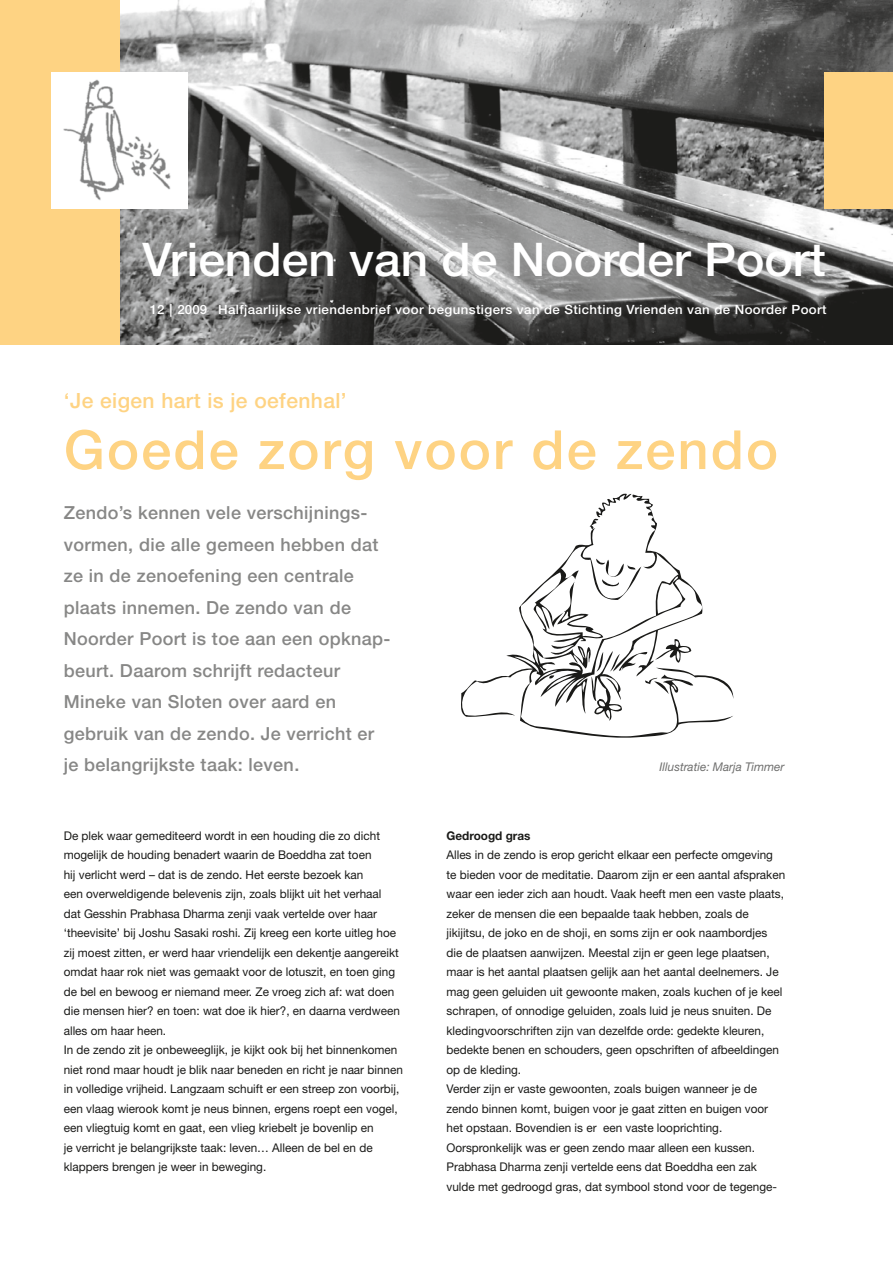
<style>
.page{position:relative;width:893px;height:1263px;background:#fff}
.page>*{position:absolute;margin:0;border:0;box-sizing:border-box;transform-origin:0 0}
.t1{font:500 54px "Helvetica Neue LT Std";letter-spacing:.04em;color:#fed383}
.t2{font:500 46.5px "Helvetica Neue LT Std";color:#fff}
.t3{font:500 21px "Helvetica Neue LT Std";letter-spacing:.02em;color:#fed383}
.t4{font:500 18px/31.5px "Helvetica Neue LT Std";letter-spacing:.02em;color:#878786}
.t5{font:500 12.75px "Helvetica Neue LT Std";letter-spacing:.03em;color:#fff;scale:1.04 1}
.t6{font:12px/19.5px "Helvetica Neue LT Std";color:#1a1a18}
.t7{font:italic 12px "Helvetica Neue LT Std";color:#6f6f6e}
.t8{font:700 12px "Helvetica Neue LT Std";color:#1a1a18}
</style>
<div class="page">
<img style="left:119px;top:0;width:774px;height:344px">
<div style="left:0;top:0;width:119px;height:344px;background:#fed383"></div>
<div style="left:51px;top:72px;width:136px;height:136px;background:#fff"></div>
<img style="left:63px;top:79px;width:108px;height:121px">
<div style="left:825px;top:72px;width:68px;height:136px;background:#fed383"></div>
<svg style="left:461px;top:494px;width:259px;height:244px"></svg>
<svg style="left:591px;top:639px;width:143px;height:82px"></svg>
<h2 class="t2" style="left:142px;top:232px;width:685px">Vrienden van de Noorder Poort</h2>
<p class="t5" style="left:150px;top:302px;width:652px">12 | 2009 Halfjaarlijkse vriendenbrief voor begunstigers van de Stichting Vrienden van de Noorder Poort</p>
<h3 class="t3" style="left:64px;top:388px;width:284px">‘Je eigen hart is je oefenhal’</h3>
<h1 class="t1" style="left:64px;top:418px;width:716px">Goede zorg voor de zendo</h1>
<p class="t4" style="left:64px;top:497px;width:328px">Zendo’s kennen vele verschijnings&shy;vormen, die alle gemeen hebben dat ze in de zenoefening een centrale plaats innemen. De zendo van de Noorder Poort is toe aan een opknap&shy;beurt. Daarom schrijft redacteur Mineke van Sloten over aard en gebruik van de zendo. Je verricht er je belangrijkste taak: leven.</p>
<p class="t7" style="left:659px;top:759px;width:126px">Illustratie: Marja Timmer</p>
<p class="t6" style="left:64px;top:825px;width:341px">De plek waar gemediteerd wordt in een houding die zo dicht mogelijk de houding benadert waarin de Boeddha zat toen<br>hij verlicht werd – dat is de zendo. Het eerste bezoek kan<br>een overweldigende belevenis zijn, zoals blijkt uit het verhaal<br>dat Gesshin Prabhasa Dharma zenji vaak vertelde over haar ‘theevisite’ bij Joshu Sasaki roshi. Zij kreeg een korte uitleg hoe zij moest zitten, er werd haar vriendelijk een dekentje aangereikt omdat haar rok niet was gemaakt voor de lotuszit, en toen ging de bel en bewoog er niemand meer. Ze vroeg zich af: wat doen die mensen hier? en toen: wat doe ik hier?, en daarna verdween alles om haar heen.<br>In de zendo zit je onbeweeglijk, je kijkt ook bij het binnenkomen niet rond maar houdt je blik naar beneden en richt je naar binnen in volledige vrijheid. Langzaam schuift er een streep zon voorbij, een vlaag wierook komt je neus binnen, ergens roept een vogel, een vliegtuig komt en gaat, een vlieg kriebelt je bovenlip en<br>je verricht je belangrijkste taak: leven… Alleen de bel en de klappers brengen je weer in beweging.</p>
<p class="t8" style="left:446px;top:828px;width:86px">Gedroogd gras</p>
<p class="t6" style="left:446px;top:845px;width:340px">Alles in de zendo is erop gericht elkaar een perfecte omgeving te bieden voor de meditatie. Daarom zijn er een aantal afspraken waar een ieder zich aan houdt. Vaak heeft men een vaste plaats, zeker de mensen die een bepaalde taak hebben, zoals de jikijitsu, de joko en de shoji, en soms zijn er ook naambordjes die de plaatsen aanwijzen. Meestal zijn er geen lege plaatsen, maar is het aantal plaatsen gelijk aan het aantal deelnemers. Je mag geen geluiden uit gewoonte maken, zoals kuchen of je keel schrapen, of onnodige geluiden, zoals luid je neus snuiten. De kledingvoorschriften zijn van dezelfde orde: gedekte kleuren, bedekte benen en schouders, geen opschriften of afbeeldingen op de kleding.<br>Verder zijn er vaste gewoonten, zoals buigen wanneer je de zendo binnen komt, buigen voor je gaat zitten en buigen voor het opstaan. Bovendien is er een vaste looprichting.<br>Oorspronkelijk was er geen zendo maar alleen een kussen.<br>Prabhasa Dharma zenji vertelde eens dat Boeddha een zak vulde met gedroogd gras, dat symbool stond voor de tegenge-</p>
</div>
